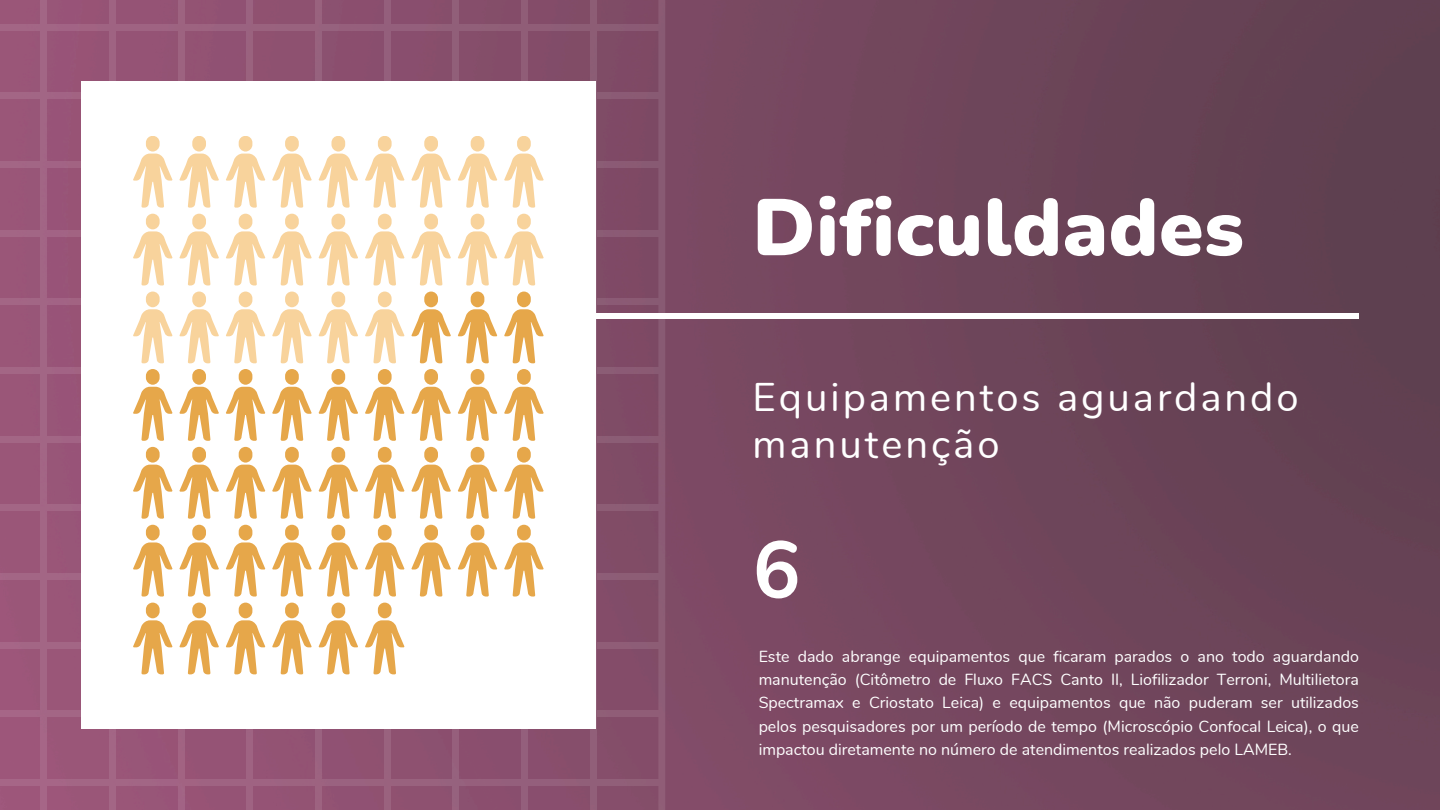
<style>
.page{position:relative;width:1440px;height:810px;background:#fff}
.page>*{position:absolute;margin:0;border:0;box-sizing:border-box;transform-origin:0 0}
.t1{font:900 80px "Nunito";letter-spacing:.01em;color:#fff}
.t2{font:700 80px "Nunito";color:#fff}
.t3{font:40px/47.2px "Nunito";letter-spacing:.075em;color:#fff}
.t4{font:16px/23.2px "Nunito";color:#fff;text-align:justify}
</style>
<div class="page">
<img style="left:665px;top:0;width:775px;height:810px">
<svg style="left:0;top:0;width:665px;height:810px;background:#905372"></svg>
<div style="left:81px;top:313px;width:1278px;height:6px;background:#fff"></div>
<svg style="left:81px;top:81px;width:515px;height:648px"></svg>
<svg style="left:133px;top:136px;width:225px;height:72px"></svg>
<svg style="left:133px;top:292px;width:411px;height:149px"></svg>
<p class="t1" style="left:753px;top:174px;width:493px">Dificuldades</p>
<p class="t3" style="left:753px;top:374px;width:548px">Equipamentos aguardando manutenção</p>
<p class="t2" style="left:753px;top:517px;width:49px">6</p>
<p class="t4" style="left:759px;top:645px;width:602px">Este dado abrange equipamentos que ficaram parados o ano todo aguardando manutenção (Citômetro de Fluxo FACS Canto II, Liofilizador Terroni, Multilietora Spectramax e Criostato Leica) e equipamentos que não puderam ser utilizados pelos pesquisadores por um período de tempo (Microscópio Confocal Leica), o que impactou diretamente no número de atendimentos realizados pelo LAMEB.</p>
</div>
